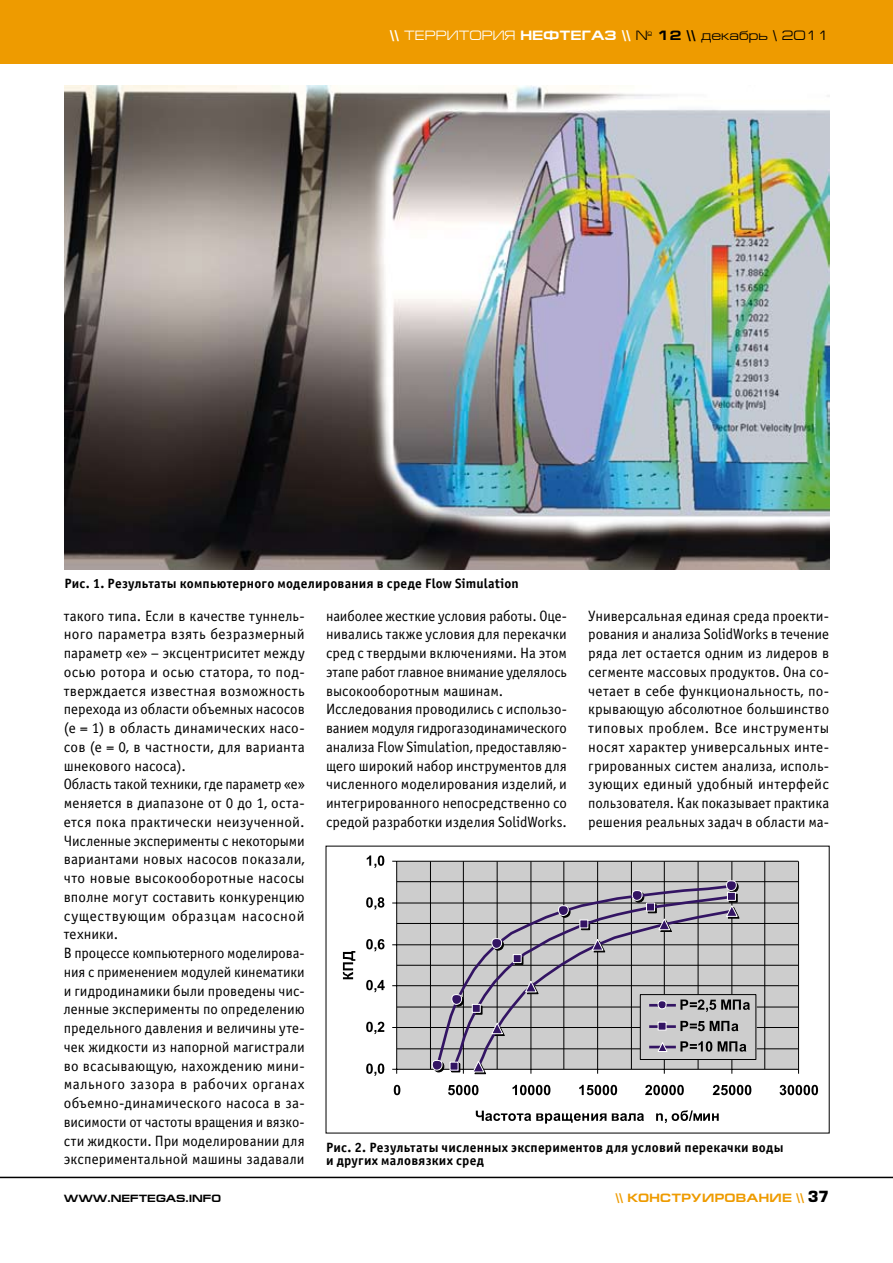
<style>
.page{position:relative;width:893px;height:1263px;background:#fff}
.page>*{position:absolute;margin:0;border:0;box-sizing:border-box;transform-origin:0 0}
.t1{font:15px/18.8px "Officina Sans C";letter-spacing:.005em;color:#000}
.t2{font:700 13.5px/13.5px "Officina Sans C";letter-spacing:.015em;color:#000}
.t3{font:13.5px "Europe Ext";color:#000}
.t4{font:700 12px "Europe Ext";letter-spacing:.025em;color:#ee9b00}
.t5{font:700 10.5px "Europe Ext";color:#000}
.s1{font-weight:700;color:#fff}
.s2{color:#fff}
.s3{font-weight:700}
.s4{font-family:"Europe";font-size:15px;color:#000}
</style>
<div class="page">
<div style="left:0;top:0;width:893px;height:64px;background:#ee9b00"></div>
<hr style="left:0;top:1177px;width:893px;height:1px;background:#000">
<img style="left:64px;top:85px;width:765px;height:485px">
<svg style="left:397px;top:860px;width:401px;height:190px;background:#c0c0c0"></svg>
<svg style="left:430px;top:861px;width:369px;height:208px;background:#b8b8b8"></svg>
<hr style="left:396px;top:861px;width:1px;height:208px;background:#000">
<hr style="left:397px;top:1069px;width:401px;height:1px;background:#000">
<div style="left:728px;top:882px;width:11px;height:11px;border:1px solid #000;border-radius:50%"></div>
<div style="left:434px;top:1062px;width:10px;height:10px;border:1px solid #000;border-radius:50%"></div>
<svg style="left:735px;top:894px;width:3px;height:8px"></svg>
<div style="left:451px;top:1063px;width:9px;height:9px;border:1px solid #000"></div>
<svg style="left:434px;top:883px;width:301px;height:187px;background:#b4b3b7"></svg>
<div style="left:726px;top:881px;width:10px;height:9px;background:#331463;border-radius:50%"></div>
<div style="left:726px;top:880px;width:11px;height:11px;border:1px solid #fff;border-radius:50%"></div>
<div style="left:632px;top:890px;width:10px;height:10px;background:#331463;border-radius:50%"></div>
<div style="left:632px;top:890px;width:10px;height:11px;border:1px solid #fff;border-radius:50%"></div>
<div style="left:558px;top:906px;width:10px;height:9px;background:#331463;border-radius:50%"></div>
<div style="left:558px;top:905px;width:11px;height:11px;border:1px solid #fff;border-radius:50%"></div>
<div style="left:492px;top:938px;width:10px;height:10px;background:#331463;border-radius:50%"></div>
<div style="left:491px;top:938px;width:11px;height:11px;border:1px solid #fff;border-radius:50%"></div>
<div style="left:452px;top:994px;width:10px;height:10px;background:#331463;border-radius:50%"></div>
<div style="left:451px;top:994px;width:11px;height:11px;border:1px solid #fff;border-radius:50%"></div>
<div style="left:432px;top:1060px;width:10px;height:10px;background:#331463;border-radius:50%"></div>
<div style="left:432px;top:1060px;width:10px;height:10px;border:1px solid #fff;border-radius:50%"></div>
<div style="left:727px;top:892px;width:9px;height:9px;background:#331463;border:1px solid #fff"></div>
<div style="left:646px;top:902px;width:9px;height:9px;background:#331463;border:1px solid #fff"></div>
<div style="left:579px;top:919px;width:9px;height:9px;background:#331463;border:1px solid #fff"></div>
<div style="left:513px;top:954px;width:9px;height:9px;background:#331463;border:1px solid #fff"></div>
<div style="left:472px;top:1004px;width:9px;height:9px;background:#331463;border:1px solid #fff"></div>
<div style="left:450px;top:1062px;width:8px;height:8px;background:#331463"></div>
<svg style="left:725px;top:904px;width:15px;height:15px"></svg>
<svg style="left:657px;top:918px;width:16px;height:14px"></svg>
<svg style="left:591px;top:938px;width:15px;height:15px"></svg>
<svg style="left:524px;top:980px;width:15px;height:14px"></svg>
<svg style="left:490px;top:1022px;width:16px;height:14px"></svg>
<svg style="left:472px;top:1060px;width:15px;height:14px"></svg>
<svg style="left:366px;top:1063px;width:18px;height:13px"></svg>
<svg style="left:366px;top:1022px;width:18px;height:12px"></svg>
<svg style="left:366px;top:980px;width:19px;height:12px"></svg>
<svg style="left:366px;top:939px;width:18px;height:12px"></svg>
<svg style="left:366px;top:897px;width:18px;height:13px"></svg>
<svg style="left:367px;top:855px;width:17px;height:13px"></svg>
<svg style="left:394px;top:1085px;width:6px;height:10px"></svg>
<svg style="left:448px;top:1085px;width:30px;height:10px"></svg>
<svg style="left:512px;top:1085px;width:38px;height:10px"></svg>
<svg style="left:579px;top:1085px;width:38px;height:10px"></svg>
<svg style="left:645px;top:1085px;width:39px;height:10px"></svg>
<svg style="left:713px;top:1085px;width:38px;height:10px"></svg>
<svg style="left:780px;top:1085px;width:38px;height:10px"></svg>
<svg style="left:476px;top:1111px;width:130px;height:12px"></svg>
<svg style="left:612px;top:1113px;width:32px;height:8px"></svg>
<svg style="left:656px;top:1110px;width:63px;height:13px"></svg>
<svg style="left:343px;top:951px;width:12px;height:28px"></svg>
<svg style="left:640px;top:994px;width:117px;height:65px;background:#aaa9ac"></svg>
<p class="t3" style="left:390px;top:28px;width:441px"><span class="s1">\\</span> <span class="s2">ТЕРРИТОРИЯ</span> <span class="s1">НЕФТЕГАЗ \\</span> № <span class="s3">12 \\</span> декабрь \ 2011</p>
<p class="t2" style="left:64px;top:577px;width:456px">Рис. 1. Результаты компьютерного моделирования в среде Flow Simulation</p>
<p class="t1" style="left:64px;top:606px;width:242px">такого типа. Если в качестве туннель&shy;ного параметра взять безразмерный параметр «е» – эксцентриситет между осью ротора и осью статора, то под&shy;тверждается известная возможность перехода из области объемных насосов (е = 1) в область динамических насо&shy;сов (е = 0, в частности, для варианта шнекового насоса).<br>Область такой техники, где параметр «е» меняется в диапазоне от 0 до 1, оста&shy;ется пока практически неизученной.<br>Численные эксперименты с некоторыми вариантами новых насосов показали, что новые высокооборотные насосы вполне могут составить конкуренцию существующим образцам насосной техники.<br>В процессе компьютерного моделирова&shy;ния с применением модулей кинематики и гидродинамики были проведены чис&shy;ленные эксперименты по определению предельного давления и величины уте&shy;чек жидкости из напорной магистрали во всасывающую, нахождению мини&shy;мального зазора в рабочих органах объемно-динамического насоса в за&shy;висимости от частоты вращения и вязко&shy;сти жидкости. При моделировании для экспериментальной машины задавали</p>
<p class="t1" style="left:326px;top:606px;width:242px">наиболее жесткие условия работы. Оце&shy;нивались также условия для перекачки сред с твердыми включениями. На этом этапе работ главное внимание уделялось высокооборотным машинам.<br>Исследования проводились с использо&shy;ванием модуля гидрогазодинамического анализа Flow Simulation, предоставляю&shy;щего широкий набор инструментов для численного моделирования изделий, и интегрированного непосредственно со средой разработки изделия SolidWorks.</p>
<p class="t1" style="left:588px;top:606px;width:242px;text-align:justify">Универсальная единая среда проекти&shy;рования и анализа SolidWorks в течение ряда лет остается одним из лидеров в сегменте массовых продуктов. Она со&shy;четает в себе функциональность, по&shy;крывающую абсолютное большинство типовых проблем. Все инструменты носят характер универсальных инте&shy;грированных систем анализа, исполь&shy;зующих единый удобный интерфейс пользователя. Как показывает практика решения реальных задач в области ма-</p>
<p class="t2" style="left:326px;top:1140px;width:459px">Рис. 2. Результаты численных экспериментов для условий перекачки воды и других маловязких сред</p>
<p class="t5" style="left:64px;top:1193px;width:159px">WWW.NEFTEGAS.INFO</p>
<p class="t4" style="left:615px;top:1191px;width:215px">\\ Конструирование \\ <span class="s4">37</span></p>
</div>
